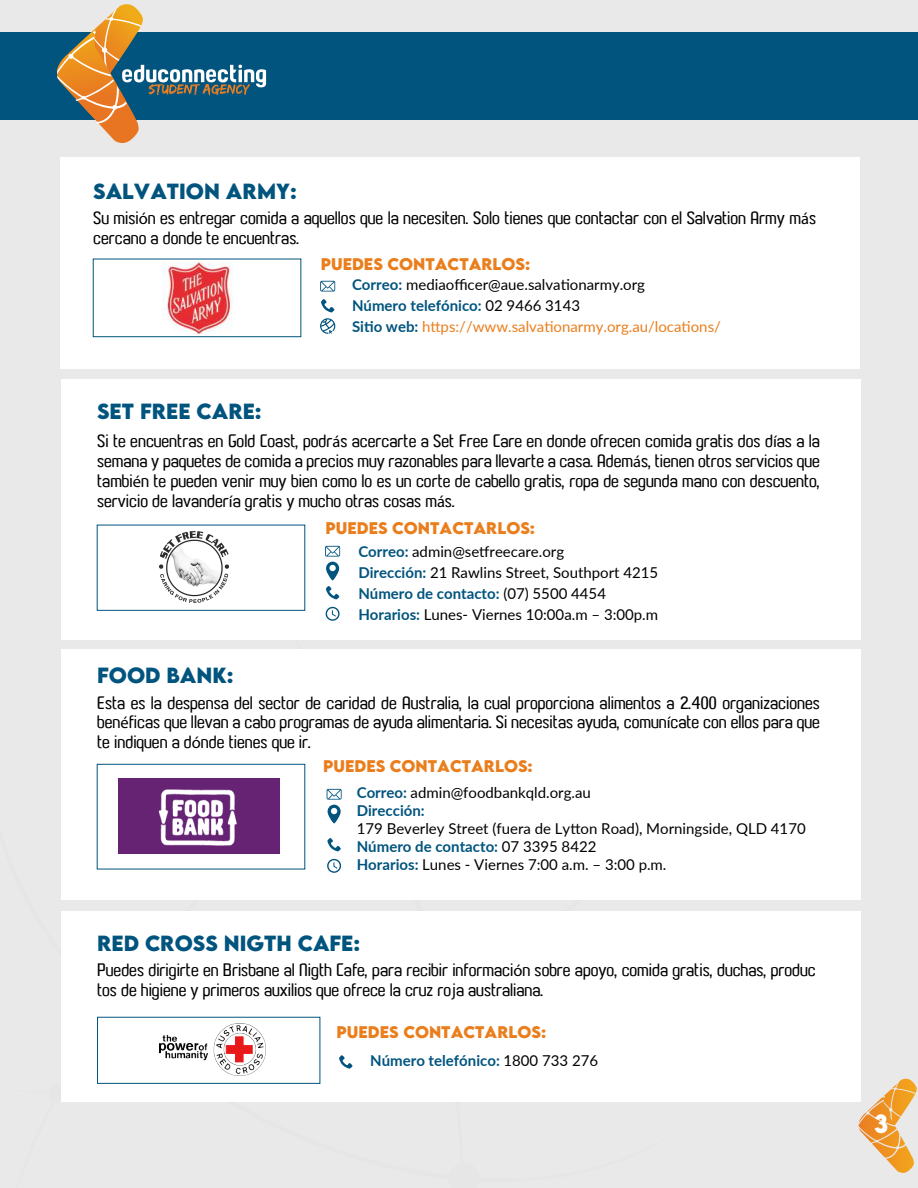
<style>
.page{position:relative;width:918px;height:1188px;background:#e9e9e9}
.page>*{position:absolute;margin:0;border:0;box-sizing:border-box;transform-origin:0 0}
.t1{font:700 23.1px "LEMONMILK";color:#fff;scale:.96 1}
.t2{font:700 19.5px "LEMONMILK";color:#01547e}
.t3{font:500 16.5px/19.8px "Paragon";color:#000;text-align:justify}
.t4{font:15px/21px "Lato";color:#000}
.t5{font:700 15px "LEMONMILK";color:#ea7e1d}
.t6{font:700 15px "Lato";color:#01547e}
.s1{font-family:"Myriad Pro";font-weight:400}
.s2{font-weight:700;color:#01547e}
.s3{color:#ea7e1d}
.s4{font-weight:400;color:#000}
</style>
<div class="page">
<div style="left:0;top:32px;width:918px;height:88px;background:#01547e"></div>
<svg style="left:57px;top:4px;width:209px;height:139px"></svg>
<div style="left:62px;top:379px;width:799px;height:261px;background:#fff"></div>
<div style="left:62px;top:649px;width:799px;height:251px;background:#fff"></div>
<svg style="left:325px;top:546px;width:15px;height:53px"></svg>
<svg style="left:326px;top:607px;width:14px;height:14px"></svg>
<svg style="left:327px;top:838px;width:14px;height:13px"></svg>
<svg style="left:327px;top:789px;width:15px;height:35px"></svg>
<svg style="left:327px;top:859px;width:14px;height:14px"></svg>
<div style="left:97px;top:525px;width:208px;height:86px;border:1px solid #01547e"></div>
<div style="left:97px;top:764px;width:208px;height:105px;border:1px solid #01547e"></div>
<svg style="left:859px;top:1079px;width:58px;height:70px"></svg>
<img style="left:160px;top:532px;width:68px;height:70px">
<img style="left:119px;top:778px;width:161px;height:75px">
<div style="left:62px;top:911px;width:799px;height:191px;background:#fff"></div>
<svg style="left:339px;top:1055px;width:13px;height:14px"></svg>
<div style="left:97px;top:1017px;width:223px;height:67px;border:1px solid #01547e"></div>
<img style="left:159px;top:1023px;width:107px;height:52px">
<div style="left:61px;top:157px;width:799px;height:212px;background:#fff"></div>
<div style="left:93px;top:259px;width:208px;height:78px;border:1px solid #01547e"></div>
<svg style="left:321px;top:299px;width:13px;height:13px"></svg>
<svg style="left:320px;top:318px;width:15px;height:16px"></svg>
<svg style="left:320px;top:281px;width:15px;height:11px"></svg>
<img style="left:163px;top:262px;width:70px;height:72px">
<p class="t2" style="left:93px;top:178px;width:205px">SALVATiON ARMY:</p>
<p class="t3" style="left:93px;top:210px;width:724px">Su misi<span class="s1">ó</span>n es entregar comida a aquellos que la necesiten. Solo tienes que contactar con el Salvation Army m<span class="s1">á</span>s cercano a donde te encuentras.</p>
<p class="t2" style="left:97px;top:398px;width:166px">SET FREE CARE:</p>
<p class="t5" style="left:321px;top:254px;width:211px">PUEDES CONTACTARLOS:</p>
<p class="t4" style="left:352px;top:274px;width:370px"><span class="s2">Correo:</span> mediaofficer@aue.salvationarmy.org<br><span class="s2">Número telefónico:</span> 02 9466 3143<br><span class="s2">Sitio web:</span> <span class="s3">https://www.salvationarmy.org.au/locations/</span></p>
<p class="t3" style="left:97px;top:433px;width:724px">Si te encuentras en Gold Coast, podr<span class="s1">á</span>s acercarte a Set Free Care en donde ofrecen comida gratis dos d<span class="s1">í</span>as a la semana y paquetes de comida a precios muy razonables para llevarte a casa. Adem<span class="s1">á</span>s, tienen otros servicios que tambi<span class="s1">é</span>n te pueden venir muy bien como lo es un corte de cabello gratis, ropa de segunda mano con descuento, servicio de lavander<span class="s1">í</span>a gratis y mucho otras cosas m<span class="s1">á</span>s.</p>
<p class="t4" style="left:358px;top:540px;width:301px"><span class="s2">Correo:</span> admin@setfreecare.org<br><span class="s2">Dirección:</span> 21 Rawlins Street, Southport 4215<br><span class="s2">Número de contacto:</span> (07) 5500 4454<br><span class="s2">Horarios:</span> Lunes- Viernes 10:00a.m – 3:00p.m</p>
<p class="t5" style="left:326px;top:518px;width:211px">PUEDES CONTACTARLOS:</p>
<p class="t2" style="left:97px;top:662px;width:138px">FOOD BANK:</p>
<p class="t3" style="left:97px;top:694px;width:724px">Esta es la despensa del sector de caridad de Australia, la cual proporciona alimentos a 2.400 organizaciones ben<span class="s1">é</span>ficas que llevan a cabo programas de ayuda alimentaria. Si necesitas ayuda, comun<span class="s1">í</span>cate con ellos para que te indiquen a d<span class="s1">ó</span>nde tienes que ir.</p>
<p class="t4" style="left:357px;top:783px;width:236px;line-height:18px"><span class="s2">Correo:</span> admin@foodbankqld.org.au<br><span class="s2">Dirección:</span></p>
<p class="t4" style="left:357px;top:819px;width:450px;line-height:18px">179 Beverley Street (fuera de Lytton Road), Morningside, QLD 4170<br><span class="s2">Número de contacto:</span> 07 3395 8422<br><span class="s2">Horarios:</span> Lunes - Viernes 7:00 a.m. – 3:00 p.m.</p>
<p class="t5" style="left:323px;top:756px;width:211px">PUEDES CONTACTARLOS:</p>
<p class="t2" style="left:97px;top:930px;width:265px">RED CROSS NiGTH CAFE:</p>
<p class="t3" style="left:97px;top:962px;width:720px">Puedes dirigirte en Brisbane al Nigth Cafe, para recibir informaci<span class="s1">ó</span>n sobre apoyo, comida gratis, duchas, produc tos de higiene y primeros auxilios que ofrece la cruz roja australiana.</p>
<p class="t5" style="left:337px;top:1022px;width:211px">PUEDES CONTACTARLOS:</p>
<p class="t6" style="left:370px;top:1049px;width:230px">Número telefónico: <span class="s4">1800 733 276</span></p>
<h1 class="t1" style="left:874px;top:1108px;width:16px">3</h1>
</div>
